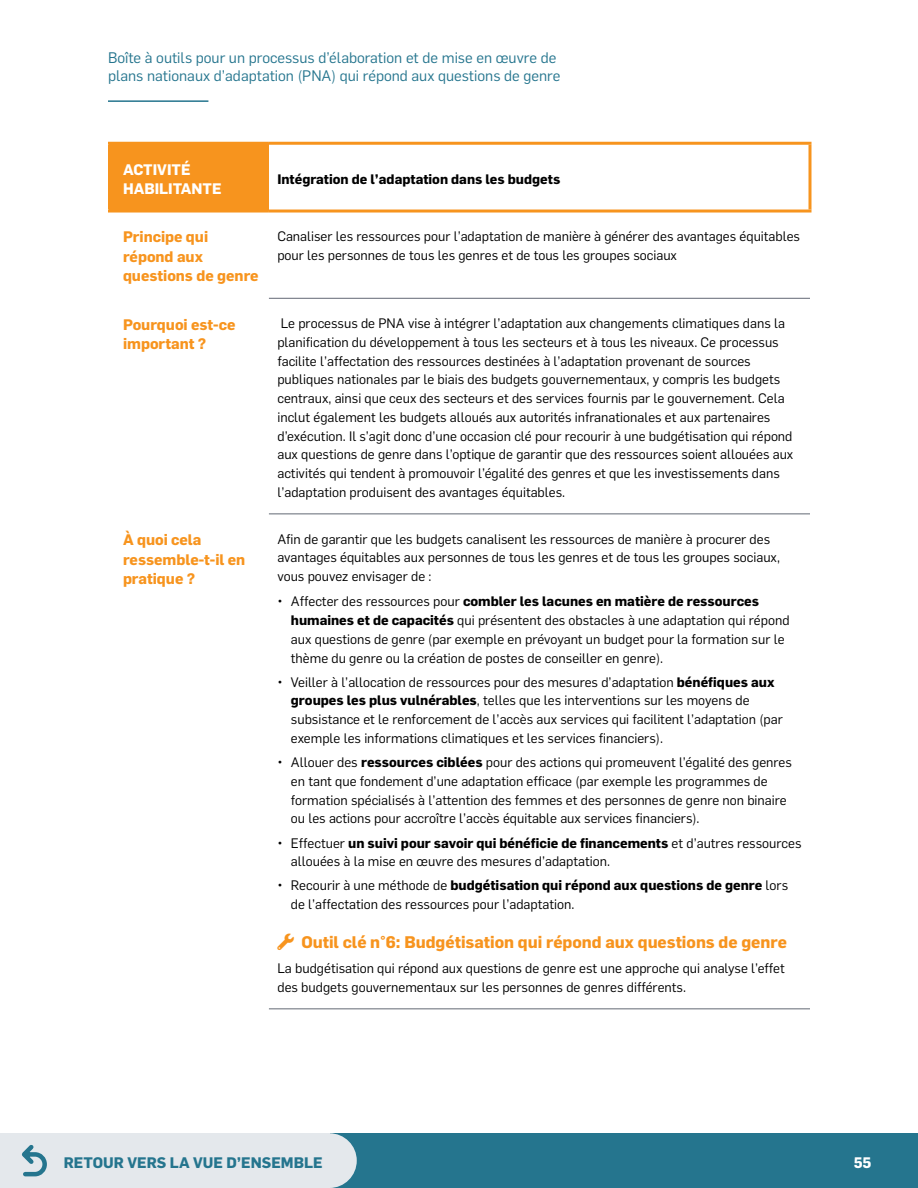
<style>
.page{position:relative;width:918px;height:1188px;background:#fff}
.page>*{position:absolute;margin:0;border:0;box-sizing:border-box;transform-origin:0 0}
.t1{font:700 16.5px "Flama";color:#f7941e}
.t2{font:15px/18px "Flama";color:#25758e}
.t3{font:700 15px/19.5px "Flama";color:#f7941e}
.t4{font:700 15px "Flama";color:#25758e}
.t5{font:700 15px/19.5px "Flama";color:#fff}
.t6{font:13.5px/18.8px "Flama";color:#000}
.t7{font:700 13.5px "Flama";color:#000}
.s1{font-weight:700}
</style>
<div class="page">
<div style="left:0;top:1133px;width:918px;height:55px;background:#25758e"></div>
<hr style="left:108px;top:100px;width:100px;height:2px;background:#25758e">
<div style="left:302px;top:1133px;width:55px;height:55px;background:#e4e8ec;border-radius:50%"></div>
<div style="left:0;top:1133px;width:329px;height:55px;background:#e4e8ec"></div>
<svg style="left:21px;top:1145px;width:26px;height:32px"></svg>
<div style="left:110px;top:143px;width:159px;height:68px;background:#f7941e"></div>
<hr style="left:269px;top:298px;width:541px;height:1px;background:#626874">
<hr style="left:269px;top:514px;width:541px;height:1px;background:#626874">
<hr style="left:108px;top:142px;width:161px;height:3px;background:#f7941e">
<hr style="left:108px;top:145px;width:3px;height:65px;background:#f7941e">
<hr style="left:269px;top:142px;width:543px;height:3px;background:#f7941e">
<svg style="left:808px;top:145px;width:4px;height:65px"></svg>
<hr style="left:108px;top:210px;width:161px;height:3px;background:#f7941e">
<hr style="left:269px;top:210px;width:543px;height:3px;background:#f7941e">
<hr style="left:269px;top:1008px;width:541px;height:1px;background:#626874">
<p class="t2" style="left:108px;top:48px;width:454px">Boîte à outils pour un processus d’élaboration et de mise en œuvre de plans nationaux d’adaptation (PNA) qui répond aux questions de genre</p>
<p class="t5" style="left:123px;top:158px;width:100px">ACTIVITÉ<br>HABILITANTE</p>
<p class="t7" style="left:277px;top:169px;width:284px">Intégration de l’adaptation dans les budgets</p>
<p class="t3" style="left:123px;top:226px;width:137px">Principe qui répond aux questions de genre</p>
<p class="t6" style="left:277px;top:226px;width:524px">Canaliser les ressources pour l’adaptation de manière à générer des avantages équitables pour les personnes de tous les genres et de tous les groupes sociaux</p>
<p class="t3" style="left:123px;top:313px;width:114px">Pourquoi est-ce important ?</p>
<p class="t6" style="left:277px;top:313px;width:517px">Le processus de PNA vise à intégrer l’adaptation aux changements climatiques dans la planification du développement à tous les secteurs et à tous les niveaux. Ce processus facilite l’affectation des ressources destinées à l’adaptation provenant de sources publiques nationales par le biais des budgets gouvernementaux, y compris les budgets centraux, ainsi que ceux des secteurs et des services fournis par le gouvernement. Cela inclut également les budgets alloués aux autorités infranationales et aux partenaires d’exécution. Il s’agit donc d’une occasion clé pour recourir à une budgétisation qui répond aux questions de genre dans l’optique de garantir que des ressources soient allouées aux activités qui tendent à promouvoir l’égalité des genres et que les investissements dans l’adaptation produisent des avantages équitables.</p>
<p class="t3" style="left:123px;top:529px;width:124px">À quoi cela ressemble-t-il en pratique ?</p>
<p class="t6" style="left:277px;top:529px;width:504px">Afin de garantir que les budgets canalisent les ressources de manière à procurer des avantages équitables aux personnes de tous les genres et de tous les groupes sociaux, vous pouvez envisager de :</p>
<p class="t6" style="left:291px;top:591px;width:500px;text-indent:-14px">• Affecter des ressources pour <span class="s1">combler les lacunes en matière de ressources humaines et de capacités</span> qui présentent des obstacles à une adaptation qui répond aux questions de genre (par exemple en prévoyant un budget pour la formation sur le thème du genre ou la création de postes de conseiller en genre).</p>
<p class="t6" style="left:291px;top:672px;width:493px;text-indent:-14px">• Veiller à l’allocation de ressources pour des mesures d’adaptation <span class="s1">bénéfiques aux groupes les plus vulnérables</span>, telles que les interventions sur les moyens de subsistance et le renforcement de l’accès aux services qui facilitent l’adaptation (par exemple les informations climatiques et les services financiers).</p>
<p class="t6" style="left:291px;top:752px;width:503px;text-indent:-14px">• Allouer des <span class="s1">ressources ciblées</span> pour des actions qui promeuvent l’égalité des genres en tant que fondement d’une adaptation efficace (par exemple les programmes de formation spécialisés à l’attention des femmes et des personnes de genre non binaire ou les actions pour accroître l’accès équitable aux services financiers).</p>
<p class="t6" style="left:291px;top:833px;width:512px;text-indent:-14px">• Effectuer <span class="s1">un suivi pour savoir qui bénéficie de financements</span> et d’autres ressources allouées à la mise en œuvre des mesures d’adaptation.</p>
<p class="t6" style="left:291px;top:875px;width:499px;text-indent:-14px">• Recourir à une méthode de <span class="s1">budgétisation qui répond aux questions de genre</span> lors de l’affectation des ressources pour l’adaptation.</p>
<p class="t1" style="left:301px;top:930px;width:487px">Outil clé n°6: Budgétisation qui répond aux questions de genre</p>
<p class="t6" style="left:277px;top:958px;width:509px">La budgétisation qui répond aux questions de genre est une approche qui analyse l’effet des budgets gouvernementaux sur les personnes de genres différents.</p>
<p class="t4" style="left:64px;top:1152px;width:260px">RETOUR VERS LA VUE D’ENSEMBLE</p>
<p class="t5" style="left:854px;top:1152px;width:19px">55</p>
</div>
